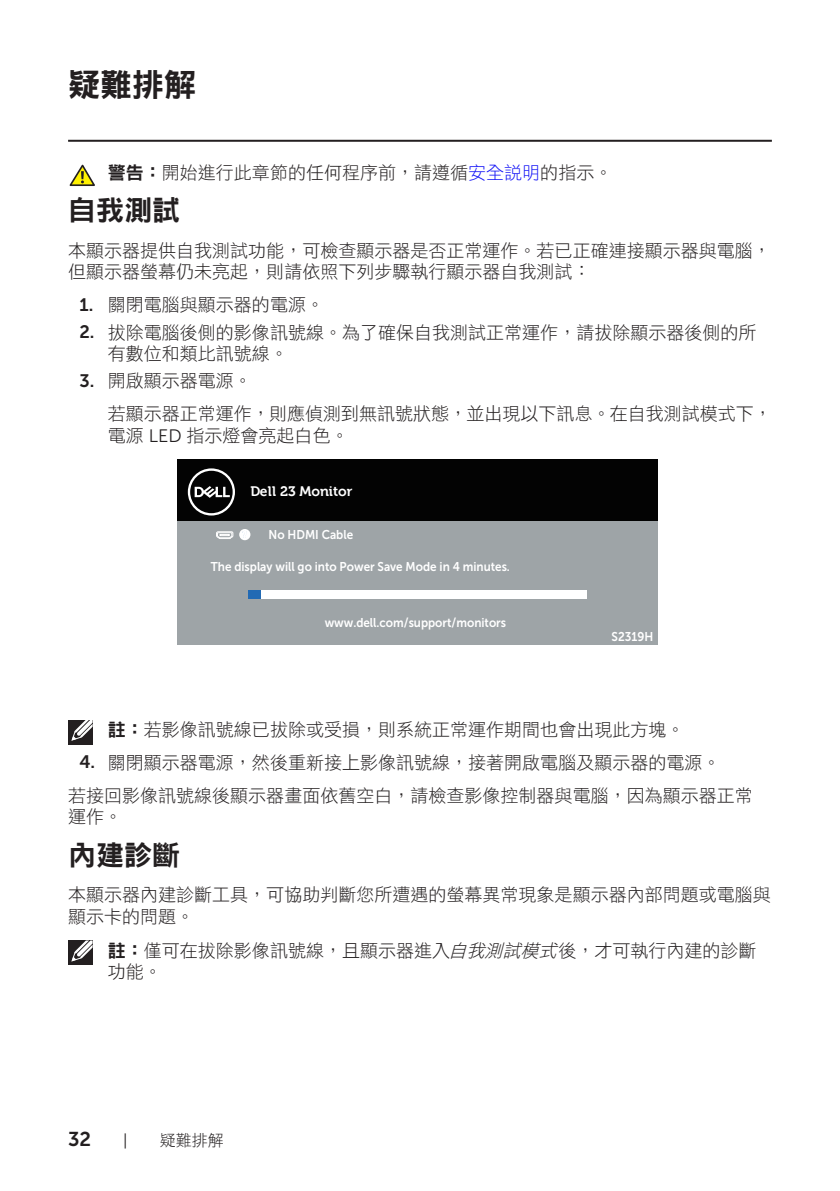
<style>
.page{position:relative;width:840px;height:1191px;background:#fff}
.page>*{position:absolute;margin:0;border:0;box-sizing:border-box;transform-origin:0 0}
.Head_1{font:32px "DF Hei Std W9";color:#231f20}
.Head_2{font:28px "DF Hei Std W9";color:#231f20}
.t1{font:20px "Museo Sans For Dell 700";color:#231f20}
.text{font:18px/21.6px "DF Hei Std W3";color:#231f20}
.t2{font:16px "DF Hei Std W3";color:#231f20}
.t3{font:16px "Museo Sans For Dell 300";color:#231f20}
.t4{font:700 13.8px "Museo For Dell";color:#fff}
.t5{font:12.8px "Museo Sans For Dell 700";color:#fff;scale:.92 1}
.s1{font-family:"DF Hei Std W9"}
.s2{color:#1111f6}
.s3{font-family:"Museo Sans For Dell 700"}
.s4{font-family:"Museo Sans For Dell 300"}
.s5{font-style:italic}
</style>
<div class="page">
<hr style="left:68px;top:140px;width:703px;height:2px;background:#231f20">
<svg style="left:69px;top:164px;width:26px;height:22px"></svg>
<div style="left:177px;top:501px;width:481px;height:143px;background:#9ea4a7"></div>
<div style="left:178px;top:459px;width:480px;height:61px;background:#030303"></div>
<div style="left:248px;top:590px;width:339px;height:9px;background:#fff"></div>
<div style="left:248px;top:590px;width:12px;height:9px;background:#226ab4"></div>
<div style="left:239px;top:529px;width:11px;height:11px;background:#fff;border-radius:50%"></div>
<svg style="left:216px;top:531px;width:17px;height:8px"></svg>
<svg style="left:188px;top:468px;width:47px;height:47px"></svg>
<div style="left:68px;top:720px;width:24px;height:24px;background:#231f20"></div>
<svg style="left:71px;top:720px;width:22px;height:21px"></svg>
<div style="left:68px;top:940px;width:24px;height:25px;background:#231f20"></div>
<svg style="left:71px;top:940px;width:22px;height:22px"></svg>
<p class="Head_1" style="left:68px;top:67px;width:129px">疑難排解</p>
<p class="text" style="left:108px;top:161px;width:505px"><span class="s1">警告：</span>開始進行此章節的任何程序前，請遵循<span class="s2">安全說明</span>的指示。</p>
<p class="Head_2" style="left:68px;top:195px;width:113px">自我測試</p>
<p class="text" style="left:68px;top:239px;width:703px">本顯示器提供自我測試功能，可檢查顯示器是否正常運作。若已正確連接顯示器與電腦，但顯示器螢幕仍未亮起，則請依照下列步驟執行顯示器自我測試：</p>
<p class="text" style="left:79px;top:294px;width:246px"><span class="s3">1.</span> 關閉電腦與顯示器的電源。</p>
<p class="text" style="left:108px;top:321px;width:650px;text-indent:-28px"><span class="s3">2.</span> 拔除電腦後側的影像訊號線。為了確保自我測試正常運作，請拔除顯示器後側的所有數位和類比訊號線。</p>
<p class="text" style="left:79px;top:370px;width:174px"><span class="s3">3.</span> 開啟顯示器電源。</p>
<p class="text" style="left:108px;top:403px;width:665px">若顯示器正常運作，則應偵測到無訊號狀態，並出現以下訊息。在自我測試模式下，電源 <span class="s4">LED</span> 指示燈會亮起白色。</p>
<p class="t4" style="left:250px;top:484px;width:104px">Dell 23 Monitor</p>
<p class="t5" style="left:268px;top:527px;width:93px">No HDMI Cable</p>
<p class="t5" style="left:211px;top:559px;width:326px">The display will go into Power Save Mode in 4 minutes.</p>
<p class="t5" style="left:324px;top:615px;width:198px">www.dell.com/support/monitors</p>
<p class="t5" style="left:611px;top:629px;width:47px">S2319H</p>
<p class="text" style="left:108px;top:718px;width:578px"><span class="s1">註：</span>若影像訊號線已拔除或受損，則系統正常運作期間也會出現此方塊。</p>
<p class="text" style="left:79px;top:751px;width:642px"><span class="s3">4.</span> 關閉顯示器電源，然後重新接上影像訊號線，接著開啟電腦及顯示器的電源。</p>
<p class="text" style="left:68px;top:784px;width:685px">若接回影像訊號線後顯示器畫面依舊空白，請檢查影像控制器與電腦，因為顯示器正常運作。</p>
<p class="Head_2" style="left:68px;top:840px;width:113px">內建診斷</p>
<p class="text" style="left:68px;top:884px;width:703px">本顯示器內建診斷工具，可協助判斷您所遭遇的螢幕異常現象是顯示器內部問題或電腦與顯示卡的問題。</p>
<p class="text" style="left:108px;top:939px;width:650px"><span class="s1">註：</span>僅可在拔除影像訊號線，且顯示器進入<span class="s5">自我測試模式</span>後，才可執行內建的診斷功能。</p>
<p class="t1" style="left:68px;top:1127px;width:25px">32</p>
<p class="t3" style="left:123px;top:1131px;width:6px">|</p>
<p class="t2" style="left:160px;top:1131px;width:65px">疑難排解</p>
</div>
